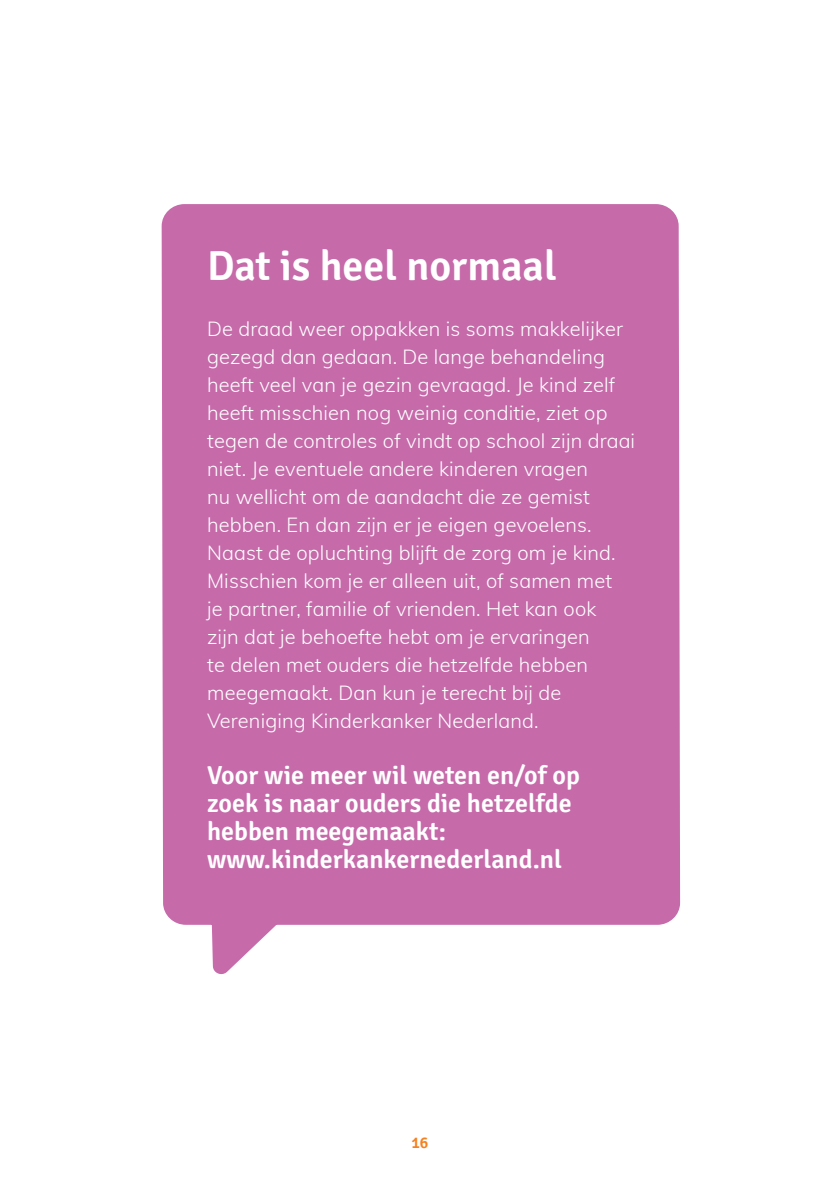
<style>
.page{position:relative;width:840px;height:1191px;background:#fff}
.page>*{position:absolute;margin:0;border:0;box-sizing:border-box;transform-origin:0 0}
.t1{font:600 42px "Signika";color:#fff}
.t2{font:600 26px/28px "Signika";color:#fff}
.t3{font:300 20px/28px "Muli";letter-spacing:.01em;color:#fff}
.t4{font:600 16px "Signika";color:#f58220}
</style>
<div class="page">
<svg style="left:161px;top:204px;width:520px;height:770px;background:#cb78b1"></svg>
<h1 class="t1" style="left:207px;top:241px;width:351px">Dat is heel normaal</h1>
<p class="t3" style="left:207px;top:314px;width:429px">De draad weer oppakken is soms makkelijker gezegd dan gedaan. De lange behandeling heeft veel van je gezin gevraagd. Je kind zelf heeft misschien nog weinig conditie, ziet op tegen de controles of vindt op school zijn draai niet. Je eventuele andere kinderen vragen<br>nu wellicht om de aandacht die ze gemist hebben. En dan zijn er je eigen gevoelens.<br>Naast de opluchting blijft de zorg om je kind.<br>Misschien kom je er alleen uit, of samen met<br>je partner, familie of vrienden. Het kan ook<br>zijn dat je behoefte hebt om je ervaringen<br>te delen met ouders die hetzelfde hebben meegemaakt. Dan kun je terecht bij de Vereniging Kinderkanker Nederland.</p>
<h2 class="t2" style="left:207px;top:762px;width:374px">Voor wie meer wil weten en/of op zoek is naar ouders die hetzelfde hebben meegemaakt: www.kinderkankernederland.nl</h2>
<p class="t4" style="left:411px;top:1133px;width:18px">16</p>
</div>
